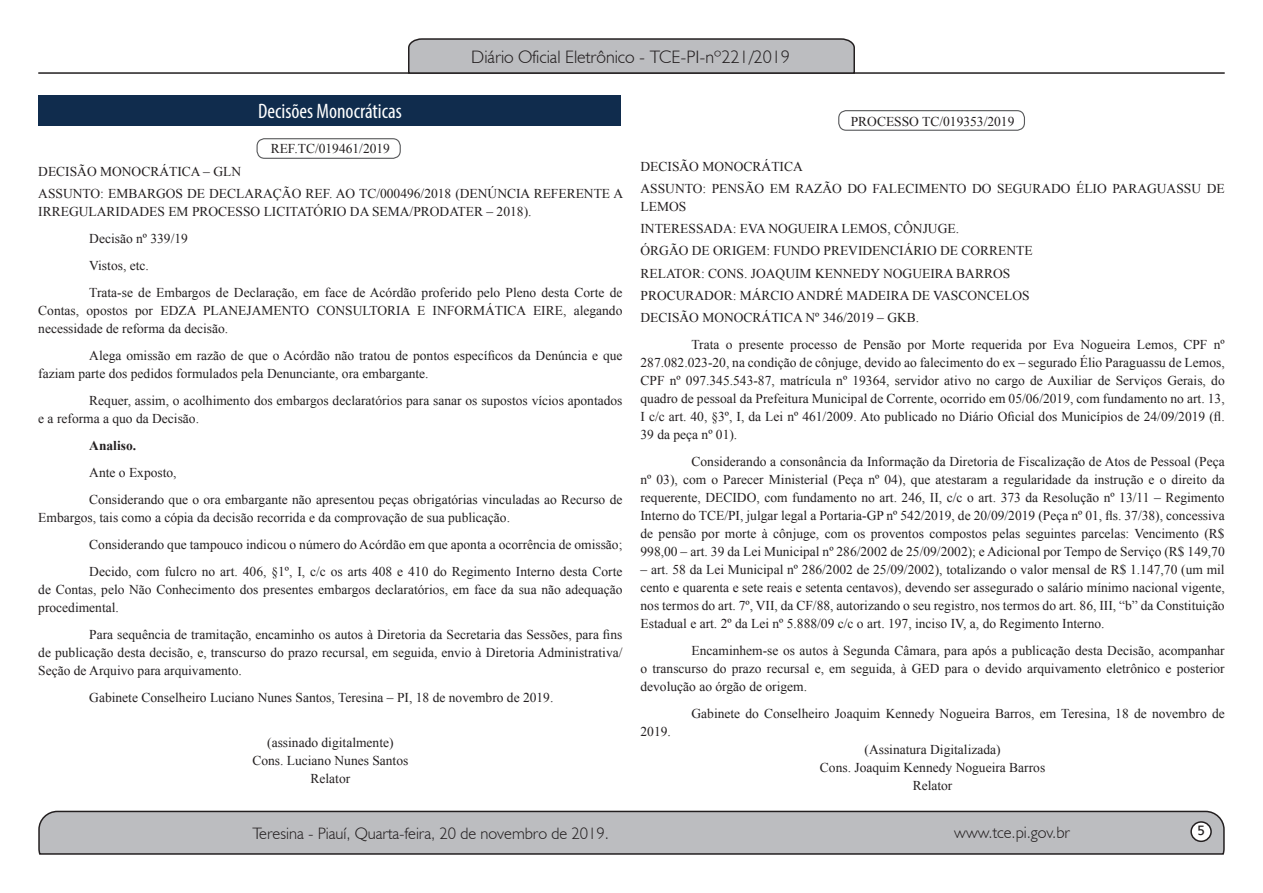
<style>
.page{position:relative;width:1263px;height:893px;background:#fff}
.page>*{position:absolute;margin:0;border:0;box-sizing:border-box;transform-origin:0 0}
.t1{font:condensed 21px "Myriad Pro";color:#fff}
.t2{font:300 18px "Humanist 521 BT";color:#231f20}
.t3{font:300 16.5px "Humanist 521 BT";color:#231f20}
.t4{font:15px "Estrangelo Edessa";color:#231f20}
.parag__12{font:13.5px/18px "Times New Roman";color:#231f20;text-align:justify}
.parag_0{font:13.5px/18px "Times New Roman";color:#231f20}
.assinatura_centraliz{font:13.5px "Times New Roman";color:#231f20}
.PROC_CENTRALIZADO{font:13.5px "Times New Roman";color:#231f20}
.parag__12-2{font:700 13.5px "Times New Roman";color:#231f20}
</style>
<div class="page">
<svg style="left:38px;top:810px;width:1187px;height:45px;background:#b3b3b6"></svg>
<div style="left:1191px;top:822px;width:20px;height:19px;background:#fff;border-radius:50%"></div>
<div style="left:1190px;top:821px;width:22px;height:21px;border:2px solid #231f20;border-radius:50%"></div>
<hr style="left:38px;top:72px;width:1187px;height:2px;background:#231f20">
<svg style="left:407px;top:38px;width:449px;height:36px;background:#aeafb2"></svg>
<div style="left:39px;top:95px;width:582px;height:30px;background:#102c4d"></div>
<div style="left:256px;top:138px;width:145px;height:21px;border:1px solid #57585a;border-radius:8px"></div>
<div style="left:838px;top:110px;width:187px;height:21px;border:1px solid #57585a;border-radius:8px"></div>
<p class="t1" style="left:258px;top:98px;width:145px">Decisões Monocráticas</p>
<p class="PROC_CENTRALIZADO" style="left:271px;top:140px;width:121px">REF.TC/019461/2019</p>
<h2 class="t2" style="left:471px;top:46px;width:320px">Diário Oficial Eletrônico - TCE-PI-nº221/2019</h2>
<p class="parag_0" style="left:851px;top:112px;width:165px">PROCESSO TC/019353/2019</p>
<p class="parag_0" style="left:38px;top:162px;width:204px">DECISÃO MONOCRÁTICA – GLN</p>
<p class="parag_0" style="left:38px;top:184px;width:586px">ASSUNTO: EMBARGOS DE DECLARAÇÃO REF. AO TC/000496/2018 (DENÚNCIA REFERENTE A<br>IRREGULARIDADES EM PROCESSO LICITATÓRIO DA SEMA/PRODATER – 2018).</p>
<p class="parag__12" style="left:89px;top:229px;width:100px">Decisão nº 339/19</p>
<p class="parag__12" style="left:89px;top:256px;width:61px">Vistos, etc.</p>
<p class="parag__12" style="left:38px;top:283px;width:586px;text-indent:51px">Trata-se de Embargos de Declaração, em face de Acórdão proferido pelo Pleno desta Corte de Contas, opostos por EDZA PLANEJAMENTO CONSULTORIA E INFORMÁTICA EIRE, alegando necessidade de reforma da decisão.</p>
<p class="parag__12" style="left:38px;top:346px;width:586px;text-indent:51px">Alega omissão em razão de que o Acórdão não tratou de pontos específicos da Denúncia e que faziam parte dos pedidos formulados pela Denunciante, ora embargante.</p>
<p class="parag__12" style="left:38px;top:391px;width:586px;text-indent:51px">Requer, assim, o acolhimento dos embargos declaratórios para sanar os supostos vícios apontados e a reforma a quo da Decisão.</p>
<p class="parag__12-2" style="left:89px;top:436px;width:48px">Analiso.</p>
<p class="parag__12" style="left:89px;top:463px;width:89px">Ante o Exposto,</p>
<p class="parag__12" style="left:38px;top:490px;width:586px;text-indent:51px">Considerando que o ora embargante não apresentou peças obrigatórias vinculadas ao Recurso de<br>Embargos, tais como a cópia da decisão recorrida e da comprovação de sua publicação.</p>
<p class="parag__12" style="left:89px;top:535px;width:535px">Considerando que tampouco indicou o número do Acórdão em que aponta a ocorrência de omissão;</p>
<p class="parag__12" style="left:38px;top:562px;width:586px;text-indent:51px">Decido, com fulcro no art. 406, §1º, I, c/c os arts 408 e 410 do Regimento Interno desta Corte de Contas, pelo Não Conhecimento dos presentes embargos declaratórios, em face da sua não adequação procedimental.</p>
<p class="parag__12" style="left:38px;top:625px;width:586px;text-indent:51px">Para sequência de tramitação, encaminho os autos à Diretoria da Secretaria das Sessões, para fins de publicação desta decisão, e, transcurso do prazo recursal, em seguida, envio à Diretoria Administrativa/ Seção de Arquivo para arquivamento.</p>
<p class="parag__12" style="left:89px;top:688px;width:466px">Gabinete Conselheiro Luciano Nunes Santos, Teresina – PI, 18 de novembro de 2019.</p>
<p class="assinatura_centraliz" style="left:267px;top:733px;width:128px">(assinado digitalmente)</p>
<p class="assinatura_centraliz" style="left:252px;top:751px;width:157px">Cons. Luciano Nunes Santos</p>
<p class="assinatura_centraliz" style="left:310px;top:769px;width:41px">Relator</p>
<p class="parag_0" style="left:640px;top:157px;width:164px">DECISÃO MONOCRÁTICA</p>
<p class="parag_0" style="left:640px;top:179px;width:586px">ASSUNTO: PENSÃO EM RAZÃO DO FALECIMENTO DO SEGURADO ÉLIO PARAGUASSU DE<br>LEMOS</p>
<p class="parag_0" style="left:640px;top:219px;width:320px">INTERESSADA: EVA NOGUEIRA LEMOS, CÔNJUGE.</p>
<p class="parag_0" style="left:640px;top:242px;width:394px">ÓRGÃO DE ORIGEM: FUNDO PREVIDENCIÁRIO DE CORRENTE</p>
<p class="parag_0" style="left:640px;top:264px;width:371px">RELATOR: CONS. JOAQUIM KENNEDY NOGUEIRA BARROS</p>
<p class="parag_0" style="left:640px;top:286px;width:391px">PROCURADOR: MÁRCIO ANDRÉ MADEIRA DE VASCONCELOS</p>
<p class="parag_0" style="left:640px;top:308px;width:280px">DECISÃO MONOCRÁTICA Nº 346/2019 – GKB.</p>
<p class="parag__12" style="left:640px;top:335px;width:586px;text-indent:51px">Trata o presente processo de Pensão por Morte requerida por Eva Nogueira Lemos, CPF nº 287.082.023-20, na condição de cônjuge, devido ao falecimento do ex – segurado Élio Paraguassu de Lemos, CPF nº 097.345.543-87, matrícula nº 19364, servidor ativo no cargo de Auxiliar de Serviços Gerais, do quadro de pessoal da Prefeitura Municipal de Corrente, ocorrido em 05/06/2019, com fundamento no art. 13, I c/c art. 40, §3º, I, da Lei nº 461/2009. Ato publicado no Diário Oficial dos Municípios de 24/09/2019 (fl.<br>39 da peça nº 01).</p>
<p class="parag__12" style="left:640px;top:452px;width:586px;text-indent:51px">Considerando a consonância da Informação da Diretoria de Fiscalização de Atos de Pessoal (Peça nº 03), com o Parecer Ministerial (Peça nº 04), que atestaram a regularidade da instrução e o direito da requerente, DECIDO, com fundamento no art. 246, II, c/c o art. 373 da Resolução nº 13/11 – Regimento Interno do TCE/PI, julgar legal a Portaria-GP nº 542/2019, de 20/09/2019 (Peça nº 01, fls. 37/38), concessiva de pensão por morte à cônjuge, com os proventos compostos pelas seguintes parcelas: Vencimento (R$ 998,00 – art. 39 da Lei Municipal nº 286/2002 de 25/09/2002); e Adicional por Tempo de Serviço (R$ 149,70</p>
<p class="parag__12" style="left:640px;top:560px;width:586px">– art. 58 da Lei Municipal nº 286/2002 de 25/09/2002), totalizando o valor mensal de R$ 1.147,70 (um mil cento e quarenta e sete reais e setenta centavos), devendo ser assegurado o salário mínimo nacional vigente, nos termos do art. 7º, VII, da CF/88, autorizando o seu registro, nos termos do art. 86, III, “b” da Constituição Estadual e art. 2º da Lei nº 5.888/09 c/c o art. 197, inciso IV, a, do Regimento Interno.</p>
<p class="parag__12" style="left:640px;top:641px;width:586px;text-indent:51px">Encaminhem-se os autos à Segunda Câmara, para após a publicação desta Decisão, acompanhar o transcurso do prazo recursal e, em seguida, à GED para o devido arquivamento eletrônico e posterior devolução ao órgão de origem.</p>
<p class="parag__12" style="left:691px;top:704px;width:535px">Gabinete do Conselheiro Joaquim Kennedy Nogueira Barros, em Teresina, 18 de novembro de</p>
<p class="parag__12" style="left:640px;top:722px;width:32px">2019.</p>
<p class="assinatura_centraliz" style="left:864px;top:741px;width:138px">(Assinatura Digitalizada)</p>
<p class="assinatura_centraliz" style="left:820px;top:759px;width:227px">Cons. Joaquim Kennedy Nogueira Barros</p>
<p class="assinatura_centraliz" style="left:913px;top:777px;width:41px">Relator</p>
<p class="t3" style="left:252px;top:823px;width:358px">Teresina - Piauí, Quarta-feira, 20 de novembro de 2019.</p>
<p class="t3" style="left:954px;top:822px;width:117px">www.tce.pi.gov.br</p>
<p class="t4" style="left:1197px;top:823px;width:9px">5</p>
</div>
